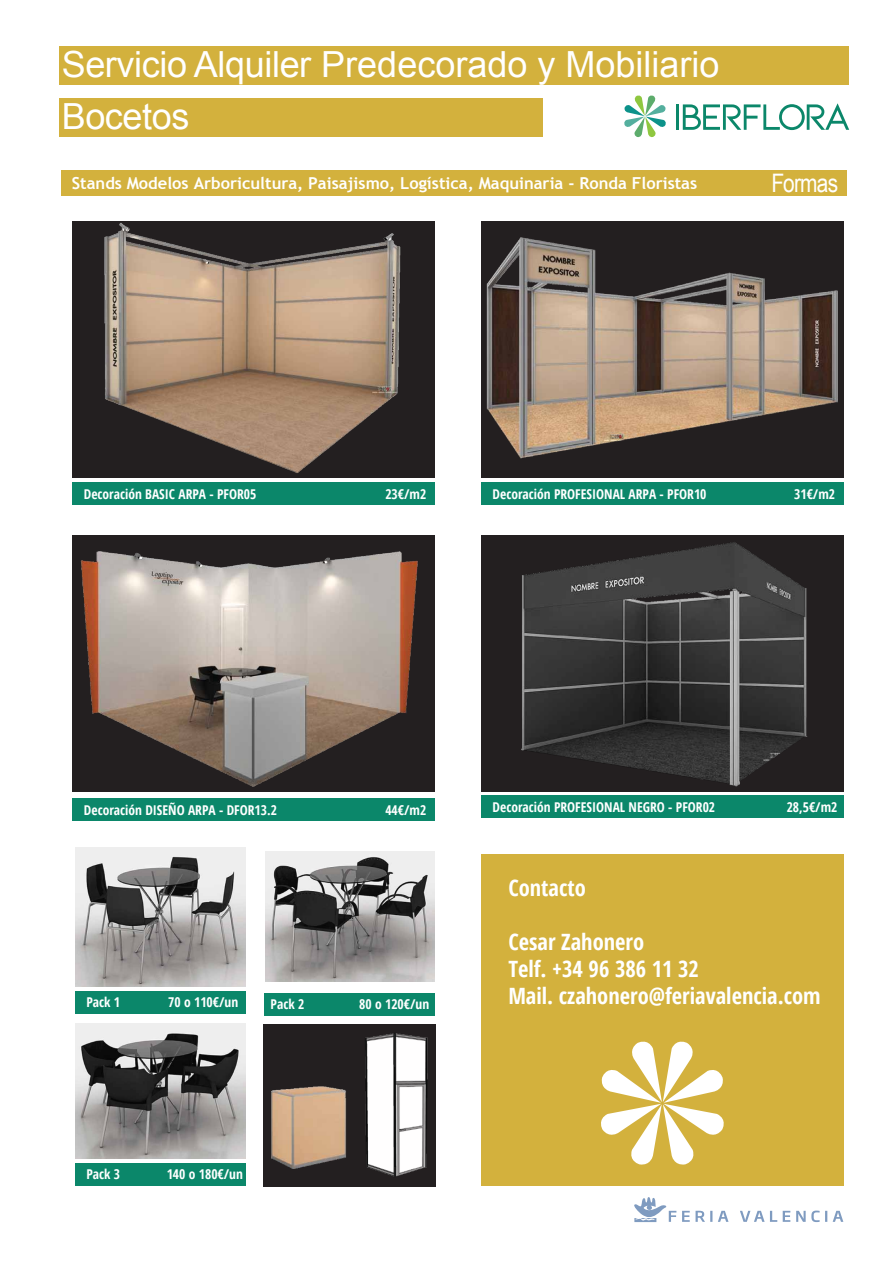
<style>
.page{position:relative;width:893px;height:1263px;background:#fff}
.page>*{position:absolute;margin:0;border:0;box-sizing:border-box;transform-origin:0 0}
.t1{font:36px/51.8px "Arial";letter-spacing:-.01em;color:#fff}
.t2{font:25.5px "Arial Narrow";letter-spacing:-.03em;color:#fff}
.t3{font:700 condensed 22.5px/27px "Open Sans";color:#fff}
.t4{font:700 16.5px "Trebuchet MS";color:#fff}
.t5{font:700 condensed 13.5px "Open Sans";color:#fff}
</style>
<div class="page">
<div style="left:73px;top:222px;width:362px;height:256px;background:#231f20"></div>
<div style="left:73px;top:536px;width:362px;height:256px;background:#231f20"></div>
<div style="left:481px;top:222px;width:363px;height:256px;background:#231f20"></div>
<div style="left:73px;top:482px;width:362px;height:23px;background:#0b876a"></div>
<div style="left:73px;top:798px;width:362px;height:22px;background:#0b876a"></div>
<div style="left:481px;top:482px;width:363px;height:23px;background:#0b876a"></div>
<div style="left:481px;top:535px;width:363px;height:256px;background:#231f20"></div>
<div style="left:263px;top:1024px;width:172px;height:162px;background:#231f20"></div>
<div style="left:481px;top:795px;width:363px;height:23px;background:#0b876a"></div>
<div style="left:62px;top:170px;width:785px;height:26px;background:#d3b13d"></div>
<img style="left:95px;top:221px;width:317px;height:252px">
<img style="left:486px;top:237px;width:352px;height:222px">
<img style="left:76px;top:535px;width:354px;height:252px">
<img style="left:521px;top:542px;width:287px;height:245px">
<img style="left:76px;top:847px;width:169px;height:139px">
<div style="left:75px;top:991px;width:171px;height:23px;background:#0b876a"></div>
<div style="left:265px;top:993px;width:170px;height:22px;background:#0b876a"></div>
<div style="left:75px;top:1163px;width:171px;height:23px;background:#0b876a"></div>
<img style="left:265px;top:852px;width:170px;height:129px">
<img style="left:76px;top:1024px;width:169px;height:134px">
<img style="left:271px;top:1086px;width:75px;height:83px">
<img style="left:365px;top:1033px;width:63px;height:144px">
<svg style="left:634px;top:1197px;width:42px;height:25px"></svg>
<svg style="left:682px;top:1211px;width:8px;height:11px"></svg>
<svg style="left:696px;top:1211px;width:16px;height:11px"></svg>
<svg style="left:718px;top:1211px;width:10px;height:11px"></svg>
<svg style="left:740px;top:1211px;width:37px;height:11px"></svg>
<svg style="left:783px;top:1211px;width:7px;height:11px"></svg>
<svg style="left:796px;top:1210px;width:31px;height:12px"></svg>
<svg style="left:833px;top:1211px;width:10px;height:11px"></svg>
<svg style="left:624px;top:95px;width:42px;height:43px"></svg>
<hr style="left:676px;top:104px;width:3px;height:26px;background:#0b876a">
<svg style="left:683px;top:103px;width:166px;height:27px"></svg>
<div style="left:60px;top:46px;width:789px;height:38px;background:#d3b13d"></div>
<div style="left:60px;top:98px;width:483px;height:38px;background:#d3b13d"></div>
<div style="left:481px;top:854px;width:363px;height:332px;background:#d3b13d"></div>
<svg style="left:601px;top:1041px;width:123px;height:124px"></svg>
<h1 class="t1" style="left:62px;top:39px;width:659px">Servicio Alquiler Predecorado y Mobiliario<br>Bocetos</h1>
<p class="t4" style="left:72px;top:172px;width:627px">Stands Modelos Arboricultura, Paisajismo, Logística, Maquinaria - Ronda Floristas</p>
<h2 class="t2" style="left:771px;top:164px;width:68px">Formas</h2>
<p class="t5" style="left:84px;top:485px;width:174px">Decoración BASIC ARPA - PFOR05</p>
<p class="t5" style="left:385px;top:485px;width:42px">23€/m2</p>
<p class="t5" style="left:493px;top:485px;width:215px">Decoración PROFESIONAL ARPA - PFOR10</p>
<p class="t5" style="left:794px;top:485px;width:42px">31€/m2</p>
<p class="t5" style="left:84px;top:800px;width:194px">Decoración DISEÑO ARPA - DFOR13.2</p>
<p class="t5" style="left:385px;top:800px;width:42px">44€/m2</p>
<p class="t5" style="left:87px;top:993px;width:35px">Pack 1</p>
<p class="t5" style="left:168px;top:993px;width:71px">70 o 110€/un</p>
<p class="t5" style="left:271px;top:994px;width:35px">Pack 2</p>
<p class="t5" style="left:359px;top:994px;width:71px">80 o 120€/un</p>
<p class="t5" style="left:87px;top:1164px;width:35px">Pack 3</p>
<p class="t5" style="left:167px;top:1164px;width:78px">140 o 180€/un</p>
<p class="t5" style="left:493px;top:798px;width:224px">Decoración PROFESIONAL NEGRO - PFOR02</p>
<p class="t5" style="left:787px;top:798px;width:52px">28,5€/m2</p>
<h3 class="t3" style="left:508px;top:874px;width:79px">Contacto</h3>
<h3 class="t3" style="left:508px;top:928px;width:314px">Cesar Zahonero<br>Telf. +34 96 386 11 32<br>Mail. czahonero@feriavalencia.com</h3>
</div>
